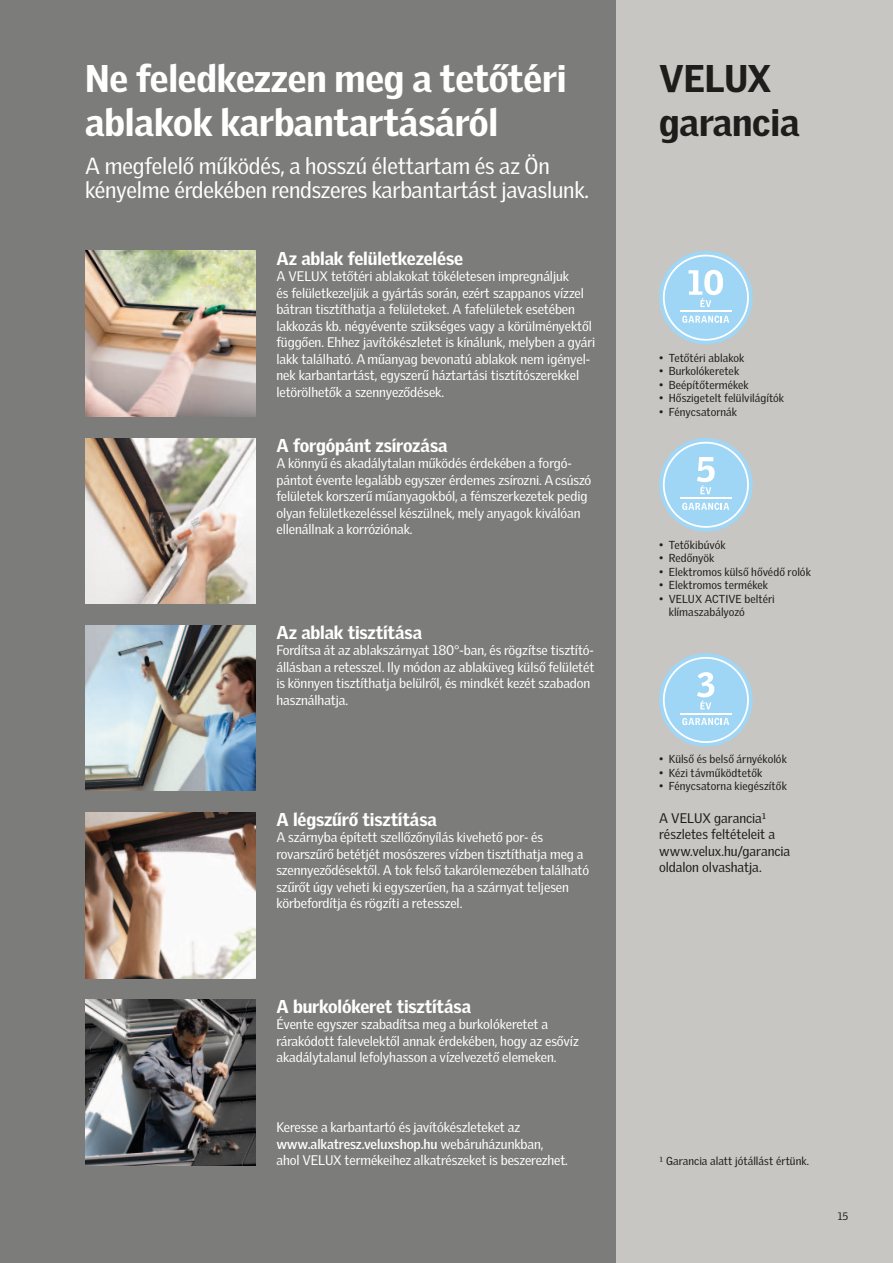
<style>
.page{position:relative;width:893px;height:1263px;background:#fff}
.page>*{position:absolute;margin:0;border:0;box-sizing:border-box;transform-origin:0 0}
.t1{font:900 37.5px/43.5px "Velux Gothic";letter-spacing:-.005em;color:#fff}
.t2{font:900 37.5px/43.5px "Velux Gothic";letter-spacing:-.005em;color:#1d1d1b}
.t3{font:22.5px/24px "Velux Gothic";letter-spacing:-.01em;color:#fff}
.t4{font:900 18px "Velux Gothic";letter-spacing:-.01em;color:#fff}
.t5{font:13.5px/16.5px "Velux Gothic";letter-spacing:-.005em;color:#fff}
.t6{font:13.5px/16.5px "Velux Gothic";letter-spacing:-.005em;color:#1d1d1b}
.t7{font:11.25px/13.5px "Velux Gothic";letter-spacing:.005em;color:#1d1d1b}
.t8{font:10.5px "Velux Gothic";color:#1d1d1b}
.s1{font-weight:700}
</style>
<div class="page">
<div style="left:0;top:0;width:638px;height:1263px;background:#7c7c7a"></div>
<div style="left:617px;top:0;width:276px;height:1263px;background:#c7c6c3"></div>
<img style="left:85px;top:438px;width:170px;height:166px">
<img style="left:85px;top:625px;width:170px;height:166px">
<img style="left:85px;top:812px;width:170px;height:166px">
<img style="left:85px;top:999px;width:170px;height:166px">
<img style="left:85px;top:251px;width:170px;height:166px">
<svg style="left:659px;top:251px;width:94px;height:93px"></svg>
<svg style="left:659px;top:653px;width:94px;height:94px"></svg>
<svg style="left:659px;top:438px;width:94px;height:93px"></svg>
<h1 class="t1" style="left:85px;top:61px;width:483px">Ne feledkezzen meg a tetőtéri ablakok karbantartásáról</h1>
<h2 class="t3" style="left:85px;top:156px;width:505px">A megfelelő működés, a hosszú élettartam és az Ön kényelme érdekében rendszeres karbantartást javaslunk.</h2>
<h3 class="t4" style="left:276px;top:252px;width:188px">Az ablak felületkezelése</h3>
<p class="t5" style="left:276px;top:269px;width:320px">A VELUX tetőtéri ablakokat tökéletesen impregnáljuk<br>és felületkezeljük a gyártás során, ezért szappanos vízzel bátran tisztíthatja a felületeket. A fafelületek esetében lakkozás kb. négyévente szükséges vagy a körülményektől függően. Ehhez javítókészletet is kínálunk, melyben a gyári lakk található. A műanyag bevonatú ablakok nem igényel&shy;nek karbantartást, egyszerű háztartási tisztítószerekkel letörölhetők a szennyeződések.</p>
<h3 class="t4" style="left:276px;top:439px;width:173px">A forgópánt zsírozása</h3>
<p class="t5" style="left:276px;top:456px;width:316px">A könnyű és akadálytalan működés érdekében a forgó&shy;pántot évente legalább egyszer érdemes zsírozni. A csúszó felületek korszerű műanyagokból, a fémszerkezetek pedig olyan felületkezeléssel készülnek, mely anyagok kiválóan ellenállnak a korróziónak.</p>
<h3 class="t4" style="left:276px;top:626px;width:147px">Az ablak tisztítása</h3>
<p class="t5" style="left:276px;top:643px;width:319px">Fordítsa át az ablakszárnyat 180°-ban, és rögzítse tisztító&shy;állásban a retesszel. Ily módon az ablaküveg külső felületét is könnyen tisztíthatja belülről, és mindkét kezét szabadon használhatja.</p>
<h3 class="t4" style="left:276px;top:813px;width:162px">A légszűrő tisztítása</h3>
<p class="t5" style="left:276px;top:830px;width:314px">A szárnyba épített szellőzőnyílás kivehető por- és rovarszűrő betétjét mosószeres vízben tisztíthatja meg a szennyeződésektől. A tok felső takarólemezében található szűrőt úgy veheti ki egyszerűen, ha a szárnyat teljesen körbefordítja és rögzíti a retesszel.</p>
<h3 class="t4" style="left:276px;top:1000px;width:196px">A burkolókeret tisztítása</h3>
<p class="t5" style="left:276px;top:1017px;width:304px">Évente egyszer szabadítsa meg a burkolókeretet a rárakódott falevelektől annak érdekében, hogy az esővíz akadálytalanul lefolyhasson a vízelvezető elemeken.</p>
<p class="t5" style="left:276px;top:1120px;width:293px">Keresse a karbantartó és javítókészleteket az <span class="s1">www.alkatresz.veluxshop.hu</span> webáruházunkban, ahol VELUX termékeihez alkatrészeket is beszerezhet.</p>
<h1 class="t2" style="left:659px;top:61px;width:142px">VELUX garancia</h1>
<p class="t7" style="left:659px;top:352px;width:87px">• Tetőtéri ablakok</p>
<p class="t7" style="left:659px;top:365px;width:82px">• Burkolókeretek</p>
<p class="t7" style="left:659px;top:379px;width:91px">• Beépítőtermékek</p>
<p class="t7" style="left:659px;top:392px;width:127px">• Hőszigetelt felülvilágítók</p>
<p class="t7" style="left:659px;top:406px;width:80px">• Fénycsatornák</p>
<p class="t7" style="left:659px;top:539px;width:68px">• Tetőkibúvók</p>
<p class="t7" style="left:659px;top:552px;width:57px">• Redőnyök</p>
<p class="t7" style="left:659px;top:566px;width:153px">• Elektromos külső hővédő rolók</p>
<p class="t7" style="left:659px;top:579px;width:111px">• Elektromos termékek</p>
<p class="t7" style="left:669px;top:593px;width:107px;text-indent:-10px">• VELUX ACTIVE beltéri klímaszabályozó</p>
<p class="t7" style="left:659px;top:753px;width:129px">• Külső és belső árnyékolók</p>
<p class="t7" style="left:659px;top:767px;width:105px">• Kézi távműködtetők</p>
<p class="t7" style="left:659px;top:780px;width:129px">• Fénycsatorna kiegészítők</p>
<p class="t6" style="left:659px;top:810px;width:133px">A VELUX garancia¹ részletes feltételeit a www.velux.hu/garancia oldalon olvashatja.</p>
<p class="t7" style="left:659px;top:1155px;width:152px">¹ Garancia alatt jótállást értünk.</p>
<p class="t8" style="left:838px;top:1212px;width:12px">15</p>
</div>
